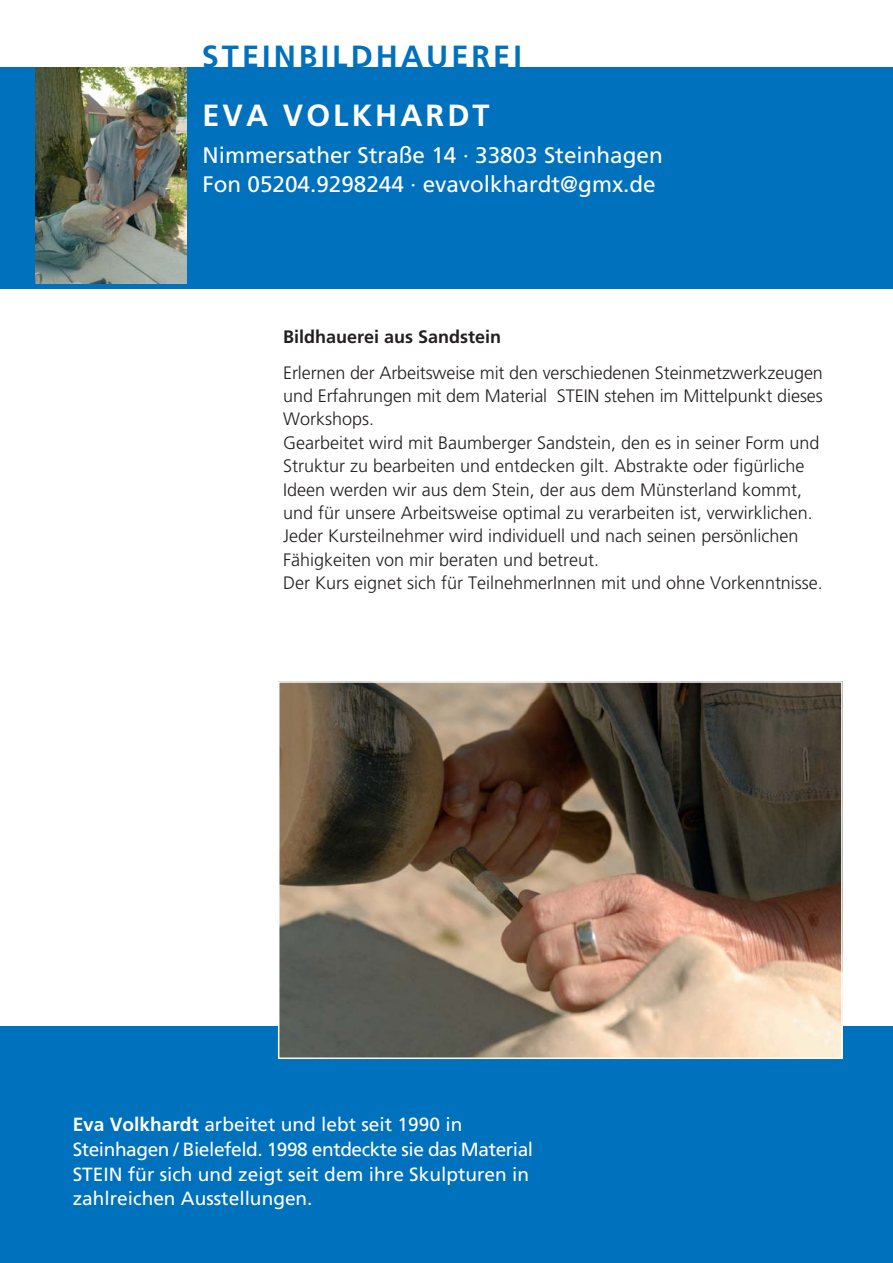
<style>
.page{position:relative;width:893px;height:1263px;background:#fff}
.page>*{position:absolute;margin:0;border:0;box-sizing:border-box;transform-origin:0 0}
.t1{font:700 30.6px "Frutiger";letter-spacing:.1em;color:#0071bc}
.t2{font:700 30.6px "Frutiger";letter-spacing:.1em;color:#fff}
.t3{font:22.5px/29.2px "Frutiger";color:#fff}
.t4{font:19.05px/24.9px "Frutiger";color:#fff}
.t5{font:300 18px/23.4px "Frutiger";color:#231f20}
.t6{font:700 18px "Frutiger";color:#231f20}
.s1{font-weight:700}
</style>
<div class="page">
<div style="left:0;top:1026px;width:893px;height:237px;background:#0071bc"></div>
<img style="left:281px;top:684px;width:558px;height:372px">
<div style="left:278px;top:681px;width:564px;height:378px;border:2px solid #fff"></div>
<div style="left:0;top:67px;width:893px;height:222px;background:#0071bc"></div>
<img style="left:36px;top:67px;width:150px;height:216px">
<h1 class="t1" style="left:202px;top:44px;width:321px">STEINBILDHAUEREI</h1>
<h1 class="t2" style="left:202px;top:103px;width:288px">EVA VOLKHARDT</h1>
<p class="t3" style="left:202px;top:142px;width:462px">Nimmersather Straße 14 · 33803 Steinhagen<br>Fon 05204.9298244 · evavolkhardt@gmx.de</p>
<p class="t6" style="left:283px;top:330px;width:220px">Bildhauerei aus Sandstein</p>
<p class="t5" style="left:283px;top:362px;width:541px">Erlernen der Arbeitsweise mit den verschiedenen Steinmetzwerkzeugen und Erfahrungen mit dem Material STEIN stehen im Mittelpunkt dieses Workshops.<br>Gearbeitet wird mit Baumberger Sandstein, den es in seiner Form und Struktur zu bearbeiten und entdecken gilt. Abstrakte oder figürliche Ideen werden wir aus dem Stein, der aus dem Münsterland kommt, und für unsere Arbeitsweise optimal zu verarbeiten ist, verwirklichen.<br>Jeder Kursteilnehmer wird individuell und nach seinen persönlichen Fähigkeiten von mir beraten und betreut.<br>Der Kurs eignet sich für TeilnehmerInnen mit und ohne Vorkenntnisse.</p>
<p class="t4" style="left:73px;top:1113px;width:462px"><span class="s1">Eva Volkhardt</span> arbeitet und lebt seit 1990 in Steinhagen / Bielefeld. 1998 entdeckte sie das Material STEIN für sich und zeigt seit dem ihre Skulpturen in zahlreichen Ausstellungen.</p>
</div>
